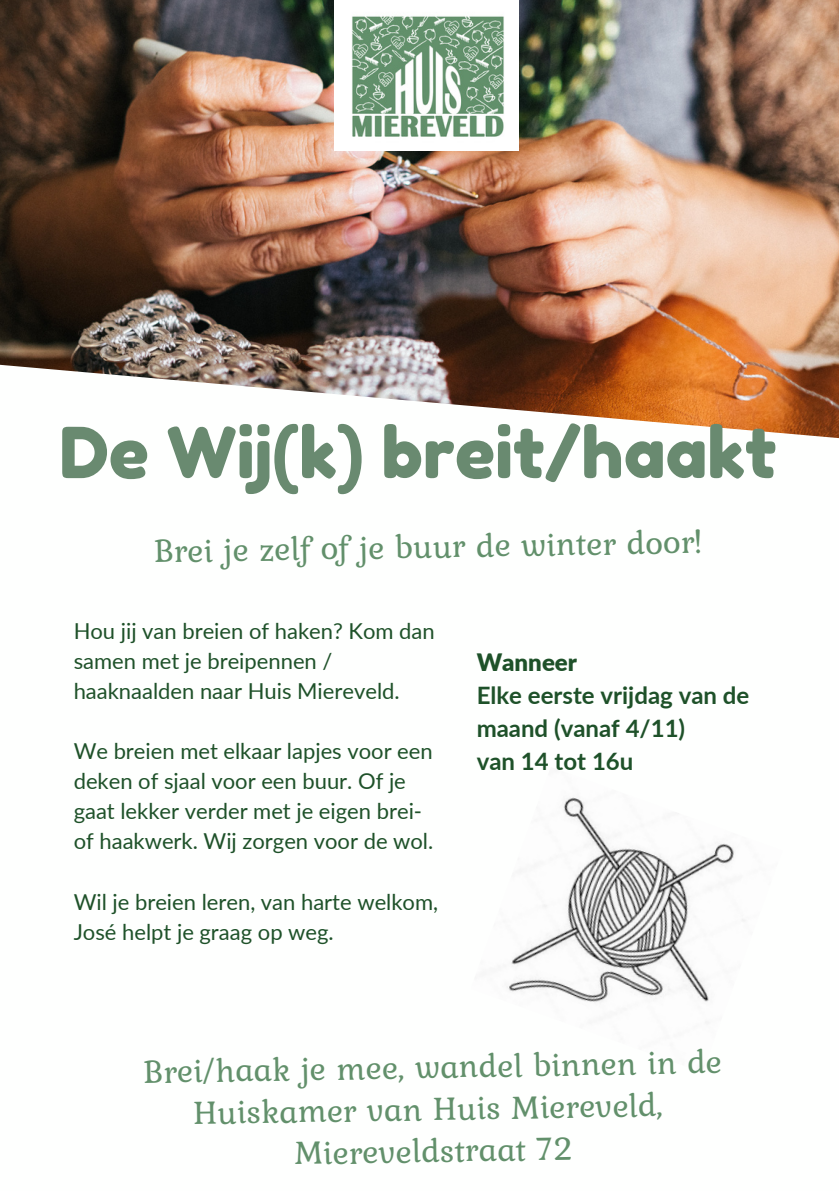
<style>
.page{position:relative;width:839px;height:1191px;background:#fff}
.page>*{position:absolute;margin:0;border:0;box-sizing:border-box;transform-origin:0 0}
.t1{font:70px "Fredoka One";color:#698a70}
.t2{font:34px/42px "Kurale";color:#62906b;text-align:center}
.t3{font:700 24px/33px "Lato";color:#1e5129}
.t4{font:900 24px "Lato";color:#1e5129}
.t5{font:22px/30px "Lato";color:#1e5129}
</style>
<div class="page">
<img style="left:0;top:0;width:838px;height:438px">
<img style="left:334px;top:0;width:185px;height:150px">
<img style="left:507px;top:797px;width:238px;height:226px">
<h1 class="t1" style="left:59px;top:410px;width:718px">De Wij(k) breit/haakt</h1>
<h2 class="t2" style="left:153px;top:529px;width:550px;rotate:-1deg">Brei je zelf of je buur de winter door!</h2>
<p class="t5" style="left:74px;top:616px;width:362px">Hou jij van breien of haken? Kom dan samen met je breipennen / haaknaalden naar Huis Miereveld.</p>
<p class="t5" style="left:74px;top:736px;width:361px">We breien met elkaar lapjes voor een deken of sjaal voor een buur. Of je gaat lekker verder met je eigen brei&shy;of haakwerk. Wij zorgen voor de wol.</p>
<p class="t5" style="left:74px;top:886px;width:366px">Wil je breien leren, van harte welkom,<br>José helpt je graag op weg.</p>
<p class="t4" style="left:476px;top:647px;width:102px">Wanneer</p>
<p class="t3" style="left:476px;top:678px;width:274px">Elke eerste vrijdag van de maand (vanaf 4/11)<br>van 14 tot 16u</p>
<h2 class="t2" style="left:143px;top:1050px;width:580px;rotate:-1deg">Brei/haak je mee, wandel binnen in de<br>Huiskamer van Huis Miereveld,<br>Miereveldstraat 72</h2>
</div>
